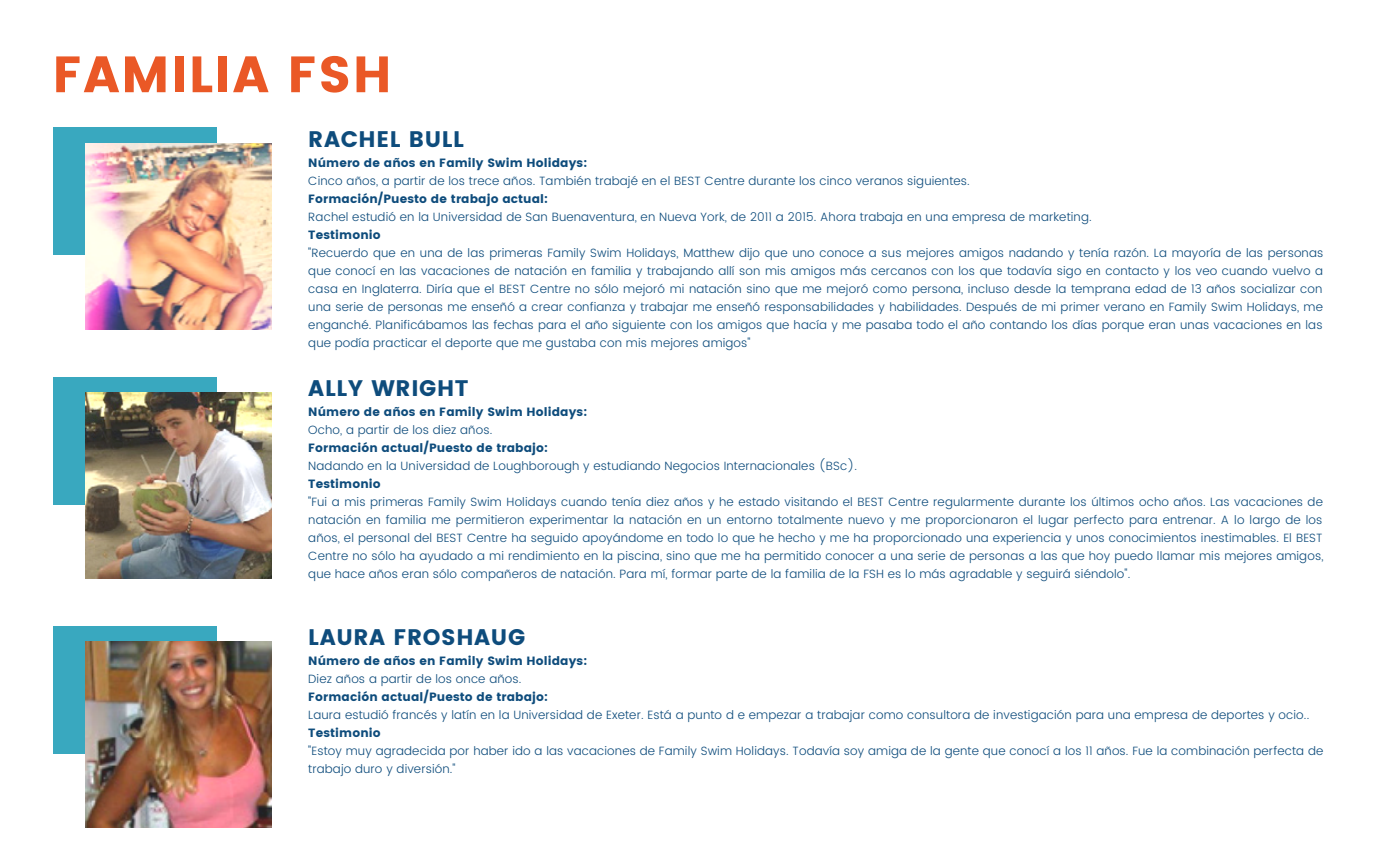
<style>
.page{position:relative;width:1377px;height:864px;background:#fff}
.page>*{position:absolute;margin:0;border:0;box-sizing:border-box;transform-origin:0 0}
.t1{font:51px "Poppins";letter-spacing:.03em;color:#ea5826}
.t2{font:22.5px "Poppins";letter-spacing:.03em;color:#0e4c7c}
.t3{font:300 12px/18px "Poppins";letter-spacing:.01em;color:#0e4c7c;text-align:justify}
.t4{font:12px "Poppins";letter-spacing:.01em;color:#0e4c7c}
</style>
<div class="page">
<div style="left:53px;top:128px;width:164px;height:127px;background:#39a8bf"></div>
<img style="left:86px;top:144px;width:185px;height:185px">
<div style="left:53px;top:377px;width:164px;height:127px;background:#39a8bf"></div>
<img style="left:86px;top:393px;width:185px;height:185px">
<div style="left:53px;top:626px;width:164px;height:127px;background:#39a8bf"></div>
<img style="left:86px;top:642px;width:185px;height:186px">
<p class="t1" style="left:52px;top:45px;width:341px">FAMILIA FSH</p>
<p class="t2" style="left:308px;top:126px;width:157px">RACHEL BULL</p>
<p class="t4" style="left:308px;top:156px;width:280px">Número de años en Family Swim Holidays:</p>
<p class="t3" style="left:308px;top:172px;width:663px">Cinco años, a partir de los trece años. También trabajé en el BEST Centre durante los cinco veranos siguientes.</p>
<p class="t4" style="left:308px;top:192px;width:241px">Formación/Puesto de trabajo actual:</p>
<p class="t3" style="left:308px;top:208px;width:785px">Rachel estudió en la Universidad de San Buenaventura, en Nueva York, de 2011 a 2015. Ahora trabaja en una empresa de marketing.</p>
<p class="t4" style="left:308px;top:228px;width:74px">Testimonio</p>
<p class="t3" style="left:308px;top:244px;width:1017px">"Recuerdo que en una de las primeras Family Swim Holidays, Matthew dijo que uno conoce a sus mejores amigos nadando y tenía razón. La mayoría de las personas que conocí en las vacaciones de natación en familia y trabajando allí son mis amigos más cercanos con los que todavía sigo en contacto y los veo cuando vuelvo a casa en Inglaterra. Diría que el BEST Centre no sólo mejoró mi natación sino que me mejoró como persona, incluso desde la temprana edad de 13 años socializar con una serie de personas me enseñó a crear confianza y trabajar me enseñó responsabilidades y habilidades. Después de mi primer verano en Family Swim Holidays, me enganché. Planificábamos las fechas para el año siguiente con los amigos que hacía y me pasaba todo el año contando los días porque eran unas vacaciones en las que podía practicar el deporte que me gustaba con mis mejores amigos"</p>
<p class="t2" style="left:308px;top:375px;width:162px">ALLY WRIGHT</p>
<p class="t4" style="left:308px;top:404px;width:280px">Número de años en Family Swim Holidays:</p>
<p class="t3" style="left:308px;top:420px;width:186px">Ocho, a partir de los diez años.</p>
<p class="t4" style="left:308px;top:440px;width:241px">Formación actual/Puesto de trabajo:</p>
<p class="t3" style="left:308px;top:456px;width:550px">Nadando en la Universidad de Loughborough y estudiando Negocios Internacionales (BSc).</p>
<p class="t4" style="left:308px;top:476px;width:74px">Testimonio</p>
<p class="t3" style="left:308px;top:492px;width:1017px">"Fui a mis primeras Family Swim Holidays cuando tenía diez años y he estado visitando el BEST Centre regularmente durante los últimos ocho años. Las vacaciones de natación en familia me permitieron experimentar la natación en un entorno totalmente nuevo y me proporcionaron el lugar perfecto para entrenar. A lo largo de los años, el personal del BEST Centre ha seguido apoyándome en todo lo que he hecho y me ha proporcionado una experiencia y unos conocimientos inestimables. El BEST Centre no sólo ha ayudado a mi rendimiento en la piscina, sino que me ha permitido conocer a una serie de personas a las que hoy puedo llamar mis mejores amigos, que hace años eran sólo compañeros de natación. Para mí, formar parte de la familia de la FSH es lo más agradable y seguirá siéndolo".</p>
<p class="t2" style="left:308px;top:624px;width:218px">LAURA FROSHAUG</p>
<p class="t4" style="left:308px;top:654px;width:280px">Número de años en Family Swim Holidays:</p>
<p class="t3" style="left:308px;top:670px;width:215px">Diez años a partir de los once años.</p>
<p class="t4" style="left:308px;top:690px;width:241px">Formación actual/Puesto de trabajo:</p>
<p class="t3" style="left:308px;top:706px;width:1002px">Laura estudió francés y latín en la Universidad de Exeter. Está a punto d e empezar a trabajar como consultora de investigación para una empresa de deportes y ocio..</p>
<p class="t4" style="left:308px;top:726px;width:74px">Testimonio</p>
<p class="t3" style="left:308px;top:742px;width:1017px">"Estoy muy agradecida por haber ido a las vacaciones de Family Swim Holidays. Todavía soy amiga de la gente que conocí a los 11 años. Fue la combinación perfecta de trabajo duro y diversión."</p>
</div>
